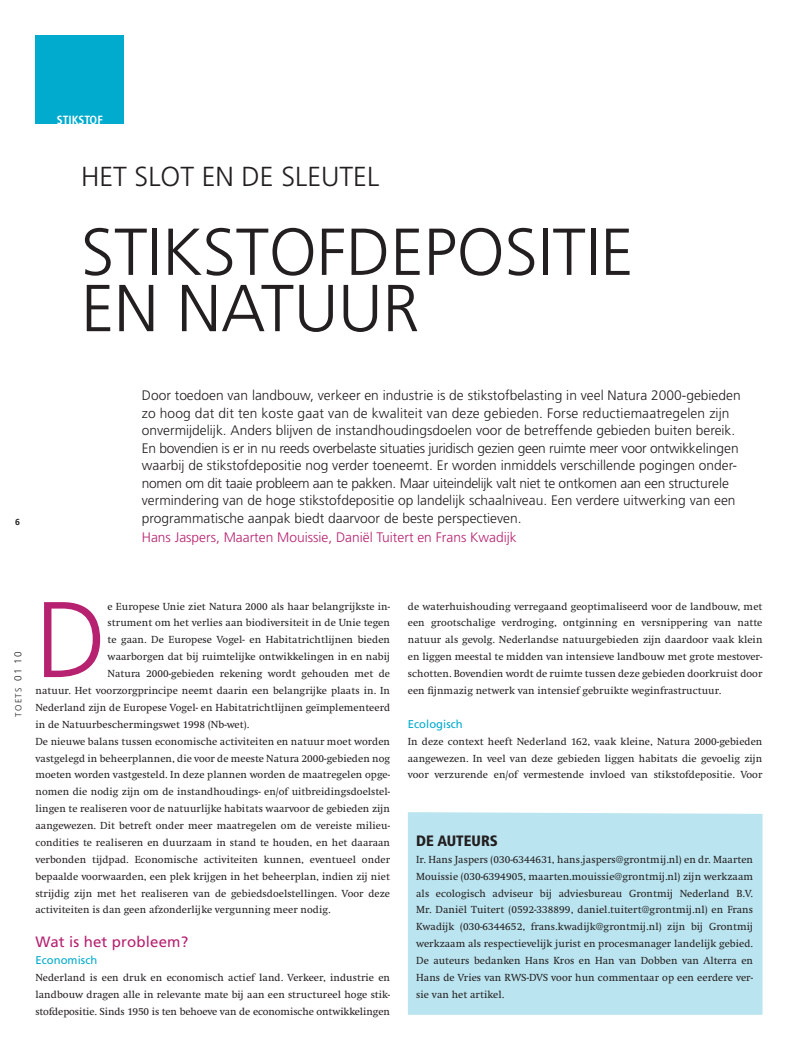
<style>
.page{position:relative;width:798px;height:1053px;background:#fff}
.page>*{position:absolute;margin:0;border:0;box-sizing:border-box;transform-origin:0 0}
._06_broodtekst_initi{font:300 107.38px "Frutiger";color:#b62270}
._02_Kop{font:300 66.25px/56.2px "Frutiger";color:#231f20}
._01_chapeau{font:300 27.5px "Frutiger";color:#231f20}
._05_tussenkop{font:15px "Frutiger";letter-spacing:.01em;color:#b62270}
._12_kaderkop{font:900 condensed 15px "Frutiger";color:#231f20}
._03_intro{font:300 13.75px/17.5px "Frutiger";color:#231f20}
._04_auteur{font:300 13.75px "Frutiger";color:#b62270}
._00_rubriek{font:700 condensed 11.88px "Frutiger";color:#fff}
._21_subkop{font:11.25px "Frutiger";letter-spacing:.005em;color:#00abcd}
._06_broodtekst{font:10.62px/16.9px "Swift";letter-spacing:.005em;color:#231f20;text-align:justify}
._06_broodtekst_initi-2{font:10.62px "Swift";letter-spacing:.005em;color:#231f20}
.t1{font:300 8.75px "Frutiger";letter-spacing:.14em;color:#231f20}
.s1{font-size:10px}
</style>
<div class="page">
<div style="left:35px;top:35px;width:89px;height:89px;background:#00abcd"></div>
<div style="left:408px;top:812px;width:354px;height:202px;background:#bae4ef"></div>
<p class="_00_rubriek" style="left:57px;top:113px;width:48px">STIKSTOF</p>
<p class="_01_chapeau" style="left:81px;top:161px;width:31px">Hets</p>
<p class="_01_chapeau" style="left:148px;top:161px;width:27px">lote</p>
<p class="_01_chapeau" style="left:215px;top:161px;width:165px">n desleutel</p>
<p class="_02_Kop" style="left:81px;top:225px;width:534px">Stikstofdepositie en natuur</p>
<p class="_03_intro" style="left:142px;top:387px;width:600px">Door toedoen van landbouw, verkeer en industrie is de stikstofbelasting in veel Natura 2000-gebieden zo hoog dat dit ten koste gaat van de kwaliteit van deze gebieden. Forse reductiemaatregelen zijn onvermijdelijk. Anders blijven de instandhoudingsdoelen voor de betreffende gebieden buiten bereik.<br>En bovendien is er in nu reeds overbelaste situaties juridisch gezien geen ruimte meer voor ontwikkelingen waarbij de stikstofdepositie nog verder toeneemt. Er worden inmiddels verschillende pogingen onder&shy;nomen om dit taaie probleem aan te pakken. Maar uiteindelijk valt niet te ontkomen aan een structurele vermindering van de hoge stikstofdepositie op landelijk schaalniveau. Een verdere uitwerking van een programmatische aanpak biedt daarvoor de beste perspectieven.</p>
<p class="_04_auteur" style="left:142px;top:529px;width:376px">Hans Jaspers, Maarten Mouissie, Daniël Tuitert en Frans Kwadijk</p>
<p class="t1" style="left:13px;top:716px;width:67px;rotate:-90deg">TOETS <span class="s1">01 10</span></p>
<p class="_06_broodtekst_initi" style="left:35px;top:579px;width:58px">D</p>
<p class="_06_broodtekst_initi-2" style="left:108px;top:600px;width:284px">e Europese Unie ziet Natura 2000 als haar belangrijkste in-</p>
<p class="_06_broodtekst_initi-2" style="left:108px;top:617px;width:284px">strument om het verlies aan biodiversiteit in de Unie tegen</p>
<p class="_06_broodtekst_initi-2" style="left:108px;top:634px;width:284px">te gaan. De Europese Vogel- en Habitatrichtlijnen bieden</p>
<p class="_06_broodtekst_initi-2" style="left:108px;top:651px;width:284px">waarborgen dat bij ruimtelijke ontwikkelingen in en nabij</p>
<p class="_06_broodtekst_initi-2" style="left:108px;top:668px;width:284px">Natura 2000-gebieden rekening wordt gehouden met de</p>
<p class="_06_broodtekst_initi-2" style="left:35px;top:684px;width:356px">natuur. Het voorzorgprincipe neemt daarin een belangrijke plaats in. In</p>
<p class="_06_broodtekst_initi-2" style="left:35px;top:701px;width:356px">Nederland zijn de Europese Vogel- en Habitatrichtlijnen geïmplementeerd</p>
<p class="_06_broodtekst_initi-2" style="left:35px;top:718px;width:215px">in de Natuurbeschermingswet 1998 (Nb-wet).</p>
<p class="_06_broodtekst" style="left:35px;top:732px;width:356px">De nieuwe balans tussen economische activiteiten en natuur moet worden vastgelegd in beheerplannen, die voor de meeste Natura 2000-gebieden nog moeten worden vastgesteld. In deze plannen worden de maatregelen opge&shy;nomen die nodig zijn om de instandhoudings- en/of uitbreidingsdoelstel&shy;lingen te realiseren voor de natuurlijke habitats waarvoor de gebieden zijn aangewezen. Dit betreft onder meer maatregelen om de vereiste milieu&shy;condities te realiseren en duurzaam in stand te houden, en het daaraan verbonden tijdpad. Economische activiteiten kunnen, eventueel onder bepaalde voorwaarden, een plek krijgen in het beheerplan, indien zij niet strijdig zijn met het realiseren van de gebiedsdoelstellingen. Voor deze activiteiten is dan geen afzonderlijke vergunning meer nodig.</p>
<p class="_05_tussenkop" style="left:35px;top:933px;width:154px">Wat is het probleem?</p>
<p class="_21_subkop" style="left:35px;top:953px;width:63px">Economisch</p>
<p class="_06_broodtekst" style="left:35px;top:969px;width:356px">Nederland is een druk en economisch actief land. Verkeer, industrie en landbouw dragen alle in relevante mate bij aan een structureel hoge stik&shy;stofdepositie. Sinds 1950 is ten behoeve van de economische ontwikkelingen</p>
<p class="_06_broodtekst" style="left:407px;top:597px;width:356px">de waterhuishouding verregaand geoptimaliseerd voor de landbouw, met een grootschalige verdroging, ontginning en versnippering van natte natuur als gevolg. Nederlandse natuurgebieden zijn daardoor vaak klein en liggen meestal te midden van intensieve landbouw met grote mestover&shy;schotten. Bovendien wordt de ruimte tussen deze gebieden doorkruist door een fijnmazig netwerk van intensief gebruikte weginfrastructuur.</p>
<p class="_21_subkop" style="left:407px;top:717px;width:56px">Ecologisch</p>
<p class="_06_broodtekst" style="left:407px;top:732px;width:356px">In deze context heeft Nederland 162, vaak kleine, Natura 2000-gebieden aangewezen. In veel van deze gebieden liggen habitats die gevoelig zijn voor verzurende en/of vermestende invloed van stikstofdepositie. Voor</p>
<p class="_12_kaderkop" style="left:416px;top:831px;width:83px">DE AUTEUrs</p>
<p class="_06_broodtekst" style="left:416px;top:851px;width:338px">Ir. Hans Jaspers (030-6344631, hans.jaspers@grontmij.nl) en dr. Maarten Mouissie (030-6394905, maarten.mouissie@grontmij.nl) zijn werkzaam als ecologisch adviseur bij adviesbureau Grontmij Nederland B.V.<br>Mr. Daniël Tuitert (0592-338899, daniel.tuitert@grontmij.nl) en Frans Kwadijk (030-6344652, frans.kwadijk@grontmij.nl) zijn bij Grontmij werkzaam als respectievelijk jurist en procesmanager landelijk gebied.<br>De auteurs bedanken Hans Kros en Han van Dobben van Alterra en Hans de Vries van RWS-DVS voor hun commentaar op een eerdere ver&shy;sie van het artikel.</p>
</div>
